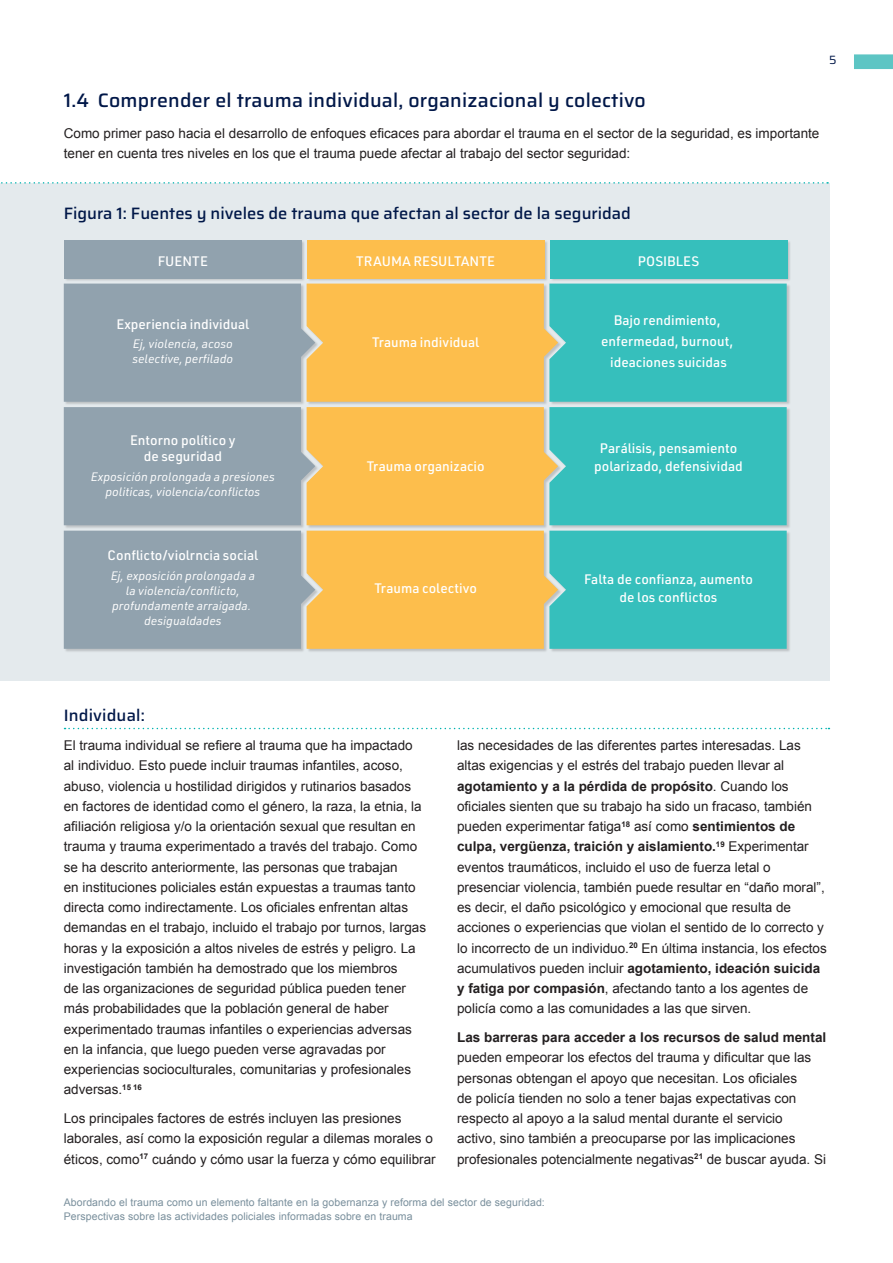
<style>
.page{position:relative;width:893px;height:1263px;background:#fff}
.page>*{position:absolute;margin:0;border:0;box-sizing:border-box;transform-origin:0 0}
.Head_2{font:500 19.5px "Saira";letter-spacing:.01em;color:#001748}
.Table_head_1{font:500 16.5px "Saira";color:#001748}
.Head_3{font:500 16.5px "Saira";letter-spacing:.01em;color:#001748}
.body{font:13.5px/20.2px "Arial";color:#231f20}
.t1{font:500 13.5px/21px "URWDIN";color:#fff;text-align:center}
.t2{font:italic 12px/15px "URWDIN";color:#fff;text-align:center}
.t3{font:12px "Saira";color:#001748}
.t4{font:10.5px/14.2px "Arial";letter-spacing:.01em;color:#798f9c}
.s1{font-weight:700}
</style>
<div class="page">
<div style="left:854px;top:54px;width:39px;height:15px;background:#5dc5c4"></div>
<svg style="left:65px;top:728px;width:764px;height:1px"></svg>
<div style="left:0;top:183px;width:829px;height:497px;background:#e4eaed"></div>
<svg style="left:1px;top:182px;width:827px;height:2px"></svg>
<div style="left:64px;top:240px;width:727px;height:413px;background:#231f20;opacity:.2"></div>
<svg style="left:64px;top:284px;width:723px;height:241px;background:#99b694"></svg>
<svg style="left:64px;top:531px;width:723px;height:118px;background:#98b593"></svg>
<div style="left:64px;top:240px;width:237px;height:38px;background:#91a2ae"></div>
<div style="left:550px;top:240px;width:237px;height:38px;background:#36bfbc"></div>
<div style="left:307px;top:240px;width:237px;height:38px;background:#fdbe4c"></div>
<p class="t3" style="left:829px;top:50px;width:9px">5</p>
<p class="Head_2" style="left:64px;top:84px;width:584px">1.4 Comprender el trauma individual, organizacional y colectivo</p>
<p class="body" style="left:64px;top:123px;width:757px">Como primer paso hacia el desarrollo de enfoques eficaces para abordar el trauma en el sector de la seguridad, es importante tener en cuenta tres niveles en los que el trauma puede afectar al trabajo del sector seguridad:</p>
<p class="Table_head_1" style="left:64px;top:199px;width:569px">Figura 1: Fuentes y niveles de trauma que afectan al sector de la seguridad</p>
<p class="t1" style="left:158px;top:250px;width:51px">FUENTE</p>
<p class="t1" style="left:356px;top:250px;width:140px">TRAUMA RESULTANTE</p>
<p class="t1" style="left:638px;top:250px;width:63px">POSIBLES</p>
<p class="t1" style="left:117px;top:313px;width:134px">Experiencia individual</p>
<p class="t2" style="left:133px;top:336px;width:102px;text-align:left">Ej, violencia, acoso selective, perfilado</p>
<p class="t1" style="left:372px;top:331px;width:109px">Trauma individual</p>
<p class="t1" style="left:601px;top:309px;width:134px">Bajo rendimiento, enfermedad, burnout, ideaciones suicidas</p>
<p class="t1" style="left:130px;top:431px;width:107px;line-height:16.5px">Entorno político y de seguridad</p>
<p class="t2" style="left:91px;top:468px;width:185px">Exposición prolongada a presiones politicas, violencia/conflictos</p>
<p class="t1" style="left:108px;top:545px;width:152px">Conflicto/violrncia social</p>
<p class="t2" style="left:111px;top:568px;width:146px">Ej, exposición prolongada a la violencia/conflicto, profundamente arraigada. desigualdades</p>
<p class="t1" style="left:367px;top:455px;width:120px">Trauma organizacio</p>
<p class="t1" style="left:374px;top:577px;width:104px">Trauma colectivo</p>
<p class="t1" style="left:594px;top:438px;width:150px;line-height:18px">Parálisis, pensamiento polarizado, defensividad</p>
<p class="t1" style="left:584px;top:569px;width:170px;line-height:18px">Falta de confianza, aumento de los conflictos</p>
<p class="Head_3" style="left:64px;top:702px;width:83px">Individual:</p>
<p class="body" style="left:64px;top:735px;width:364px">El trauma individual se refiere al trauma que ha impactado al individuo. Esto puede incluir traumas infantiles, acoso, abuso, violencia u hostilidad dirigidos y rutinarios basados en factores de identidad como el género, la raza, la etnia, la afiliación religiosa y/o la orientación sexual que resultan en trauma y trauma experimentado a través del trabajo. Como se ha descrito anteriormente, las personas que trabajan<br>en instituciones policiales están expuestas a traumas tanto directa como indirectamente. Los oficiales enfrentan altas demandas en el trabajo, incluido el trabajo por turnos, largas horas y la exposición a altos niveles de estrés y peligro. La investigación también ha demostrado que los miembros<br>de las organizaciones de seguridad pública pueden tener más probabilidades que la población general de haber experimentado traumas infantiles o experiencias adversas en la infancia, que luego pueden verse agravadas por experiencias socioculturales, comunitarias y profesionales adversas.<sup>15</sup> <sup>16</sup></p>
<p class="body" style="left:64px;top:1108px;width:373px">Los principales factores de estrés incluyen las presiones laborales, así como la exposición regular a dilemas morales o éticos, como<sup>17</sup> cuándo y cómo usar la fuerza y cómo equilibrar</p>
<p class="body" style="left:457px;top:735px;width:371px">las necesidades de las diferentes partes interesadas. Las altas exigencias y el estrés del trabajo pueden llevar al <span class="s1">agotamiento y a la pérdida de propósito</span>. Cuando los oficiales sienten que su trabajo ha sido un fracaso, también pueden experimentar fatiga<sup>18</sup> así como <span class="s1">sentimientos de culpa, vergüenza, traición y aislamiento.</span><sup>19</sup> Experimentar eventos traumáticos, incluido el uso de fuerza letal o presenciar violencia, también puede resultar en “daño moral”, es decir, el daño psicológico y emocional que resulta de acciones o experiencias que violan el sentido de lo correcto y lo incorrecto de un individuo.<sup>20</sup> En última instancia, los efectos acumulativos pueden incluir <span class="s1">agotamiento, ideación suicida y fatiga por compasión</span>, afectando tanto a los agentes de policía como a las comunidades a las que sirven.</p>
<p class="body" style="left:457px;top:1027px;width:371px"><span class="s1">Las barreras para acceder a los recursos de salud mental </span>pueden empeorar los efectos del trauma y dificultar que las personas obtengan el apoyo que necesitan. Los oficiales<br>de policía tienden no solo a tener bajas expectativas con respecto al apoyo a la salud mental durante el servicio<br>activo, sino también a preocuparse por las implicaciones profesionales potencialmente negativas<sup>21</sup> de buscar ayuda. Si</p>
<p class="t4" style="left:64px;top:1195px;width:483px">Abordando el trauma como un elemento faltante en la gobernanza y reforma del sector de seguridad:<br>Perspectivas sobre las actividades policiales informadas sobre en trauma</p>
</div>
